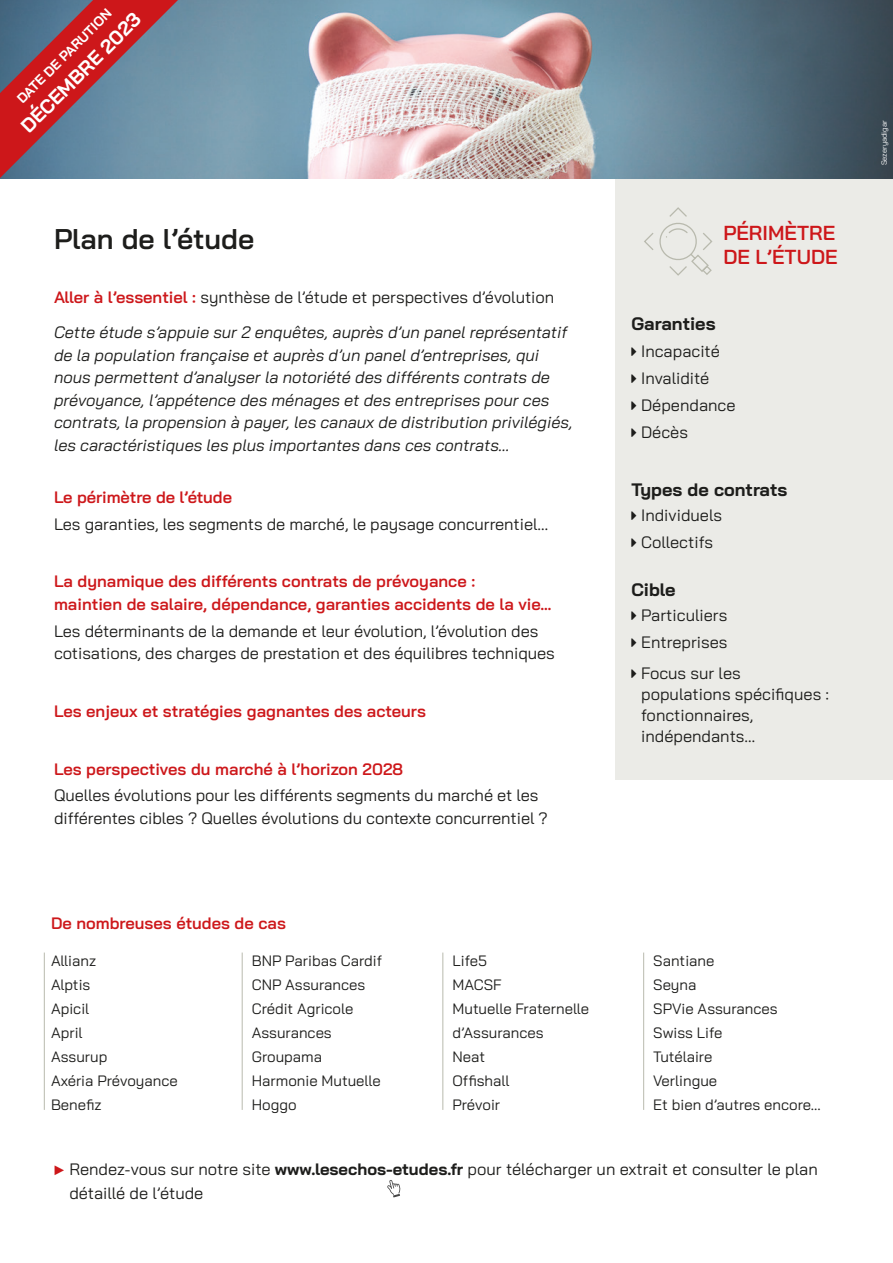
<style>
.page{position:relative;width:893px;height:1263px;background:#fff}
.page>*{position:absolute;margin:0;border:0;box-sizing:border-box;transform-origin:0 0}
.t1{font:600 28.5px "Bai Jamjuree";color:#1d1d1b}
.t2{font:600 20.25px/24.3px "Bai Jamjuree";color:#cd171a}
.t3{font:700 19.5px "Bai Jamjuree";color:#fff}
.t4{font:700 18px "Bai Jamjuree";color:#1d1d1b}
.t5{font:16.5px/27px "Bai Jamjuree";letter-spacing:-.005em;color:#1d1d1b}
.t6{font:italic 16.5px/22.5px "Bai Jamjuree";color:#1d1d1b}
.t7{font:600 16.5px/22.5px "Bai Jamjuree";color:#cd171a}
.t8{font:15px/24px "Bai Jamjuree";color:#1d1d1b}
.t9{font:700 13.5px "Bai Jamjuree";color:#fff}
.t10{font:7.5px "Bai Jamjuree";color:#fff}
.s1{font-weight:600;font-style:normal;color:#cd171a}
.s2{font-style:normal}
.s3{color:#cd171a}
.s4{font-weight:700}
</style>
<div class="page">
<div style="left:615px;top:178px;width:278px;height:602px;background:#ebebe7"></div>
<img style="left:0;top:0;width:893px;height:179px">
<svg style="left:644px;top:207px;width:69px;height:69px"></svg>
<svg style="left:0;top:0;width:178px;height:178px;background:#885e6e"></svg>
<svg style="left:387px;top:1180px;width:13px;height:17px"></svg>
<hr style="left:242px;top:952px;width:1px;height:158px;background:#b9baae">
<hr style="left:643px;top:952px;width:1px;height:158px;background:#b9baae">
<hr style="left:442px;top:952px;width:1px;height:158px;background:#b9baae">
<hr style="left:44px;top:952px;width:1px;height:158px;background:#b9baae">
<p class="t9" style="left:14px;top:95px;width:128px;rotate:-45deg">DATE DE PARUTION</p>
<p class="t3" style="left:16px;top:121px;width:161px;rotate:-45deg">DÉCEMBRE 2023</p>
<h1 class="t1" style="left:54px;top:222px;width:202px">Plan de l’étude</h1>
<p class="t6" style="left:54px;top:279px;width:515px;line-height:35.2px"><span class="s1">Aller à l’essentiel :</span> <span class="s2">synthèse de l’étude et perspectives d’évolution<br></span>Cette étude s’appuie sur 2 enquêtes, auprès d’un panel représentatif</p>
<p class="t6" style="left:54px;top:343px;width:520px">de la population française et auprès d’un panel d’entreprises, qui nous permettent d’analyser la notoriété des différents contrats de prévoyance, l’appétence des ménages et des entreprises pour ces contrats, la propension à payer, les canaux de distribution privilégiés, les caractéristiques les plus importantes dans ces contrats…</p>
<p class="t7" style="left:54px;top:486px;width:180px">Le périmètre de l’étude</p>
<p class="t5" style="left:54px;top:510px;width:496px">Les garanties, les segments de marché, le paysage concurrentiel…</p>
<p class="t7" style="left:54px;top:570px;width:499px">La dynamique des différents contrats de prévoyance :<br>maintien de salaire, dépendance, garanties accidents de la vie…</p>
<p class="t5" style="left:54px;top:619px;width:502px;line-height:22.5px">Les déterminants de la demande et leur évolution, l’évolution des cotisations, des charges de prestation et des équilibres techniques</p>
<p class="t7" style="left:54px;top:700px;width:373px">Les enjeux et stratégies gagnantes des acteurs</p>
<p class="t7" style="left:54px;top:758px;width:351px">Les perspectives du marché à l’horizon 2028</p>
<p class="t5" style="left:54px;top:784px;width:495px;line-height:22.5px">Quelles évolutions pour les différents segments du marché et les différentes cibles ? Quelles évolutions du contexte concurrentiel ?</p>
<p class="t2" style="left:723px;top:221px;width:116px">PÉRIMÈTRE<br>DE L’ÉTUDE</p>
<p class="t4" style="left:631px;top:313px;width:86px">Garanties</p>
<p class="t5" style="left:641px;top:337px;width:96px">Incapacité<br>Invalidité<br>Dépendance<br>Décès</p>
<p class="t4" style="left:631px;top:479px;width:157px">Types de contrats</p>
<p class="t5" style="left:641px;top:501px;width:82px">Individuels<br>Collectifs</p>
<p class="t4" style="left:631px;top:579px;width:46px">Cible</p>
<p class="t5" style="left:641px;top:601px;width:88px">Particuliers<br>Entreprises</p>
<p class="t5" style="left:641px;top:663px;width:190px;line-height:21px">Focus sur les populations spécifiques : fonctionnaires, indépendants…</p>
<p class="t7" style="left:51px;top:912px;width:236px">De nombreuses études de cas</p>
<p class="t8" style="left:51px;top:948px;width:128px">Allianz<br>Alptis<br>Apicil<br>April<br>Assurup<br>Axéria Prévoyance<br>Benefiz</p>
<p class="t8" style="left:252px;top:948px;width:132px">BNP Paribas Cardif<br>CNP Assurances<br>Crédit Agricole<br>Assurances<br>Groupama<br>Harmonie Mutuelle<br>Hoggo</p>
<p class="t8" style="left:452px;top:948px;width:138px">Life5<br>MACSF<br>Mutuelle Fraternelle d’Assurances<br>Neat<br>Offishall<br>Prévoir</p>
<p class="t8" style="left:653px;top:948px;width:169px">Santiane<br>Seyna<br>SPVie Assurances<br>Swiss Life<br>Tutélaire<br>Verlingue<br>Et bien d’autres encore...</p>
<p class="t5" style="left:69px;top:1157px;width:750px;line-height:24px;text-indent:-16px"><span class="s3">▶</span> Rendez-vous sur notre site <span class="s4">www.lesechos-etudes.fr</span> pour télécharger un extrait et consulter le plan détaillé de l’étude</p>
<p class="t10" style="left:878px;top:165px;width:46px;rotate:-90deg">Sezeryadigar</p>
</div>
